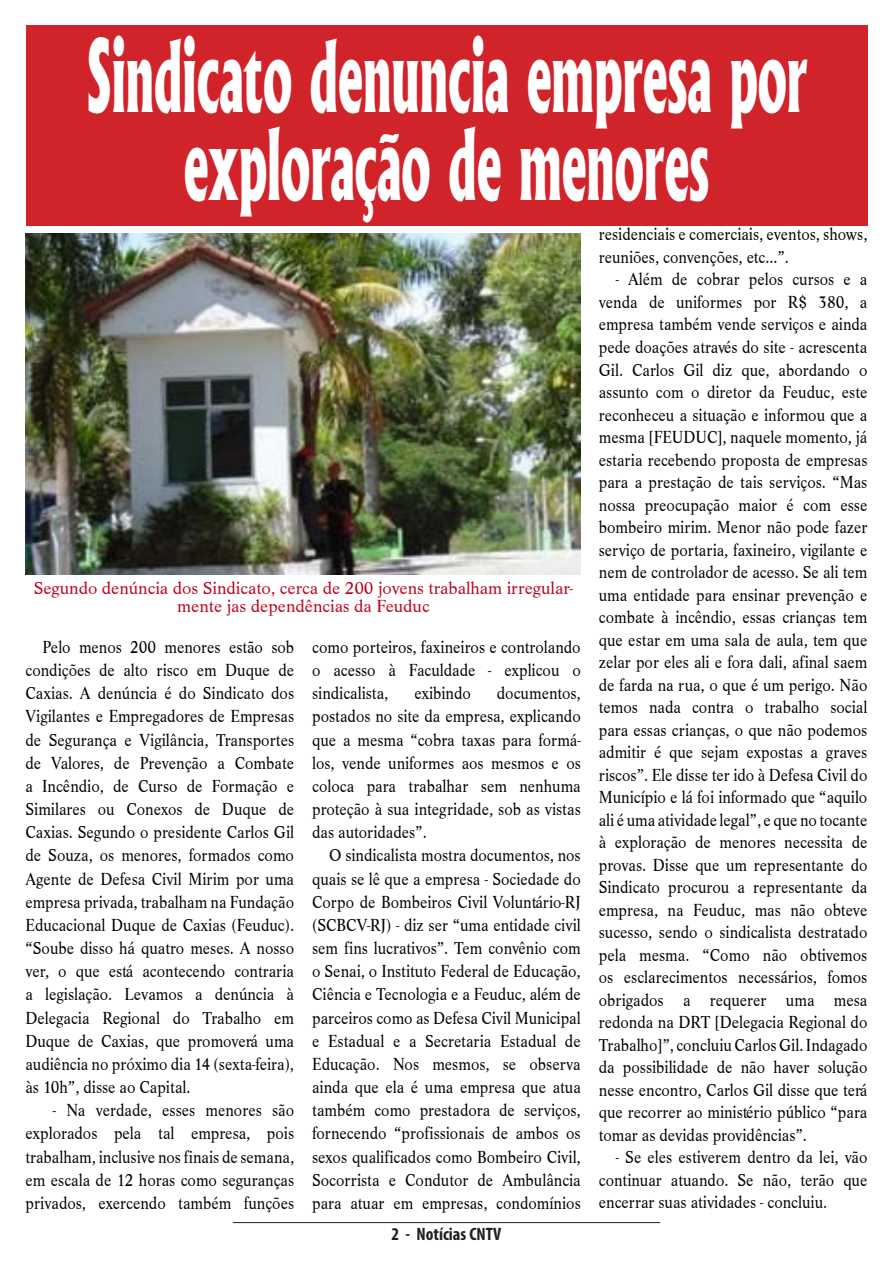
<style>
.page{position:relative;width:893px;height:1263px;background:#fff}
.page>*{position:absolute;margin:0;border:0;box-sizing:border-box;transform-origin:0 0}
.t1{font:800 96px/88.5px "Albertus";color:#fff;text-align:center;scale:.5 1}
.t2{font:18px/23.1px "Life T";color:#000;text-align:justify;scale:.9 1}
.t3{font:18px/18px "Life T";color:#bf001c;text-align:center}
.t4{font:700 condensed 18px "Myriad Pro";color:#231f20}
</style>
<div class="page">
<hr style="left:233px;top:1222px;width:427px;height:1px;background:#231f20">
<div style="left:26px;top:26px;width:841px;height:200px;background:#d1232a"></div>
<img style="left:26px;top:234px;width:554px;height:340px">
<p class="t1" style="left:86px;top:32px;width:1444px">Sindicato denuncia empresa por exploração de menores</p>
<p class="t3" style="left:34px;top:579px;width:541px">Segundo denúncia dos Sindicato, cerca de 200 jovens trabalham irregular&shy;mente jas dependências da Feuduc</p>
<p class="t2" style="left:26px;top:636px;width:300px;text-indent:17px">Pelo menos 200 menores estão sob condições de alto risco em Duque de Caxias. A denúncia é do Sindicato dos Vigilantes e Empregadores de Empresas de Segurança e Vigilância, Transportes de Valores, de Prevenção a Combate a Incêndio, de Curso de Formação e Similares ou Conexos de Duque de Caxias. Segundo o presidente Carlos Gil de Souza, os menores, formados como Agente de Defesa Civil Mirim por uma empresa privada, trabalham na Fundação Educacional Duque de Caxias (Feuduc). “Soube disso há quatro meses. A nosso ver, o que está acontecendo contraria a legislação. Levamos a denúncia à Delegacia Regional do Trabalho em Duque de Caxias, que promoverá uma audiência no próximo dia 14 (sexta-feira), às 10h”, disse ao Capital.</p>
<p class="t2" style="left:26px;top:1099px;width:300px;text-indent:27px">- Na verdade, esses menores são explorados pela tal empresa, pois trabalham, inclusive nos finais de semana, em escala de 12 horas como seguranças privados, exercendo também funções</p>
<p class="t2" style="left:312px;top:636px;width:300px">como porteiros, faxineiros e controlando o acesso à Faculdade - explicou o sindicalista,</p>
<p class="t2" style="left:312px;top:682px;width:300px;text-indent:185px">documentos, postados no site da empresa, explicando que a mesma “cobra taxas para formá&shy;los, vende uniformes aos mesmos e os coloca para trabalhar sem nenhuma proteção à sua integridade, sob as vistas das autoridades”.</p>
<p class="t2" style="left:312px;top:844px;width:300px;text-indent:17px">O sindicalista mostra documentos, nos quais se lê que a empresa - Sociedade do Corpo de Bombeiros Civil Voluntário-RJ (SCBCV-RJ) - diz ser “uma entidade civil sem fins lucrativos”. Tem convênio com o Senai, o Instituto Federal de Educação, Ciência e Tecnologia e a Feuduc, além de parceiros como as Defesa Civil Municipal e Estadual e a Secretaria Estadual de Educação. Nos mesmos, se observa ainda que ela é uma empresa que atua também como prestadora de serviços, fornecendo “profissionais de ambos os sexos qualificados como Bombeiro Civil, Socorrista e Condutor de Ambulância para atuar em empresas, condomínios</p>
<p class="t2" style="left:414px;top:682px;width:64px">exibindo</p>
<p class="t4" style="left:392px;top:1223px;width:111px">2 - Notícias CNTV</p>
<p class="t2" style="left:599px;top:223px;width:300px;line-height:22.5px">residenciais e comerciais, eventos, shows, reuniões, convenções, etc...”.</p>
<p class="t2" style="left:599px;top:268px;width:300px;line-height:22.5px;text-indent:17px">- Além de cobrar pelos cursos e a venda de uniformes por R$ 380, a empresa também vende serviços e ainda pede doações através do site - acrescenta Gil. Carlos Gil diz que, abordando o assunto com o diretor da Feuduc, este reconheceu a situação e informou que a mesma [FEUDUC], naquele momento, já estaria recebendo proposta de empresas para a prestação de tais serviços. “Mas nossa preocupação maior é com esse bombeiro mirim. Menor não pode fazer serviço de portaria, faxineiro, vigilante e nem de controlador de acesso. Se ali tem uma entidade para ensinar prevenção e combate à incêndio, essas crianças tem que estar em uma sala de aula, tem que zelar por eles ali e fora dali, afinal saem de farda na rua, o que é um perigo. Não temos nada contra o trabalho social para essas crianças, o que não podemos admitir é que sejam expostas a graves riscos”. Ele disse ter ido à Defesa Civil do Município e lá foi informado que “aquilo ali é uma atividade legal”, e que no tocante à exploração de menores necessita de provas. Disse que um representante do Sindicato procurou a representante da empresa, na Feuduc, mas não obteve sucesso, sendo o sindicalista destratado pela mesma. “Como não obtivemos os esclarecimentos necessários, fomos obrigados a requerer uma mesa redonda na DRT [Delegacia Regional do Trabalho]”, concluiu Carlos Gil. Indagado da possibilidade de não haver solução nesse encontro, Carlos Gil disse que terá que recorrer ao ministério público “para tomar as devidas providências”.</p>
<p class="t2" style="left:599px;top:1146px;width:300px;line-height:22.5px;text-indent:17px">- Se eles estiverem dentro da lei, vão continuar atuando. Se não, terão que encerrar suas atividades - concluiu.</p>
</div>
